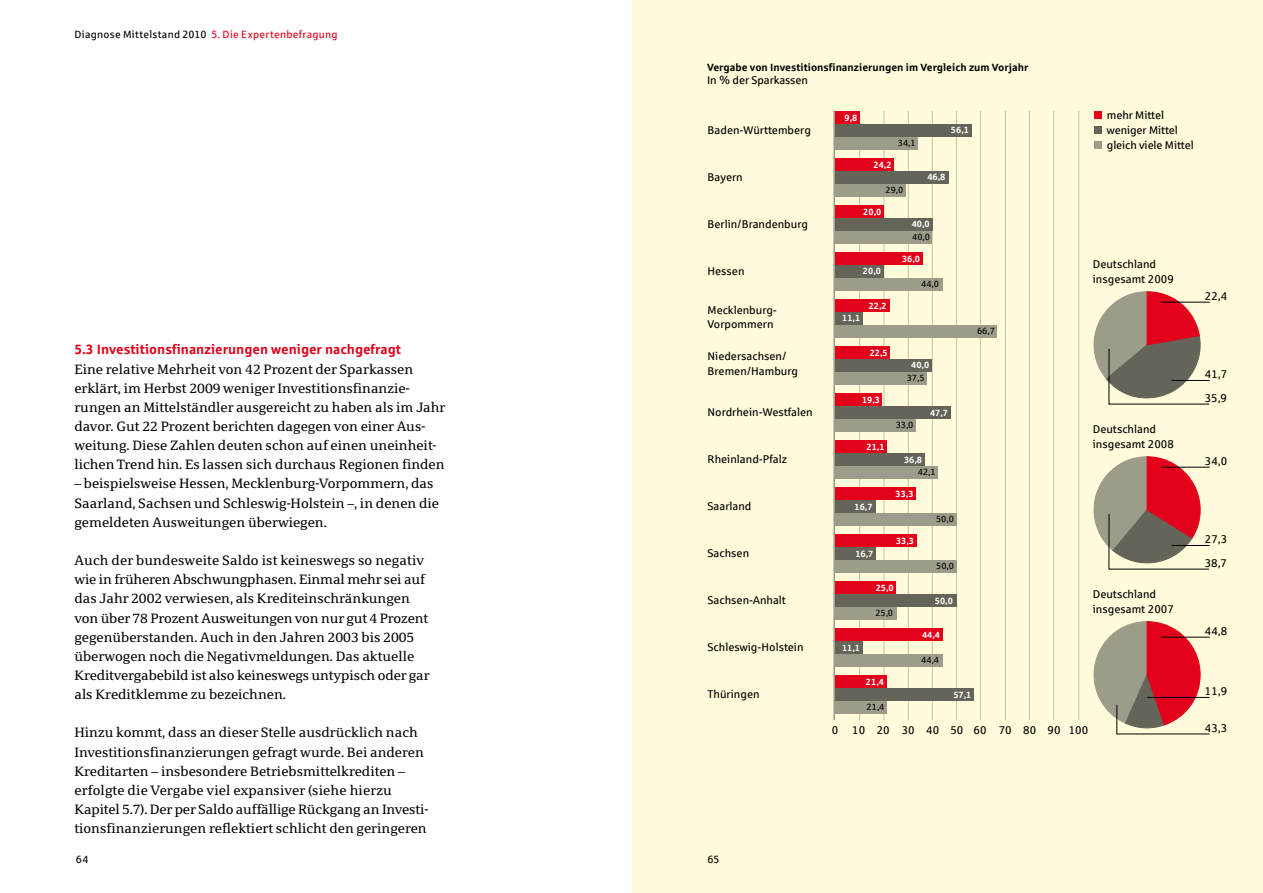
<style>
.page{position:relative;width:1263px;height:893px;background:#fff}
.page>*{position:absolute;margin:0;border:0;box-sizing:border-box;transform-origin:0 0}
.t1{font:13.5px/19.2px "Sparkasse Serif";color:#000}
.t2{font:700 13.5px "Sparkasse Rg";color:#e2001a}
.t3{font:11.25px/14.9px "Sparkasse Rg";color:#000}
.t4{font:700 10.5px "Sparkasse Rg";color:#000}
.t5{font:10.5px "Sparkasse Rg";letter-spacing:.025em;color:#000}
.t6{font:700 9px "Sparkasse Rg";color:#fff}
.t7{font:9px "Sparkasse Rg";color:#000}
.s1{color:#e2001a}
</style>
<div class="page">
<div style="left:631px;top:0;width:632px;height:893px;background:#fffbdb"></div>
<hr style="left:1078px;top:111px;width:1px;height:609px;background:#c6c4ad">
<hr style="left:1053px;top:111px;width:1px;height:609px;background:#c6c4ad">
<hr style="left:1029px;top:111px;width:1px;height:609px;background:#c6c4ad">
<hr style="left:1005px;top:111px;width:1px;height:609px;background:#c6c4ad">
<hr style="left:980px;top:111px;width:1px;height:609px;background:#c6c4ad">
<hr style="left:956px;top:111px;width:1px;height:609px;background:#c6c4ad">
<hr style="left:932px;top:111px;width:1px;height:609px;background:#c6c4ad">
<hr style="left:908px;top:111px;width:1px;height:609px;background:#c6c4ad">
<hr style="left:884px;top:111px;width:1px;height:609px;background:#c6c4ad">
<hr style="left:859px;top:111px;width:1px;height:609px;background:#c6c4ad">
<div style="left:1094px;top:111px;width:7px;height:8px;background:#e2001a"></div>
<div style="left:1094px;top:126px;width:7px;height:8px;background:#646458"></div>
<div style="left:1094px;top:141px;width:7px;height:8px;background:#9d9b8a"></div>
<div style="left:834px;top:252px;width:89px;height:13px;background:#e2001a"></div>
<div style="left:834px;top:299px;width:56px;height:13px;background:#e2001a"></div>
<div style="left:834px;top:265px;width:50px;height:13px;background:#646458"></div>
<div style="left:834px;top:278px;width:108px;height:12px;background:#9d9b8a"></div>
<div style="left:834px;top:205px;width:50px;height:13px;background:#e2001a"></div>
<div style="left:834px;top:218px;width:98px;height:13px;background:#646458"></div>
<div style="left:834px;top:231px;width:98px;height:12px;background:#9d9b8a"></div>
<div style="left:834px;top:158px;width:60px;height:13px;background:#e2001a"></div>
<div style="left:835px;top:171px;width:114px;height:13px;background:#646458"></div>
<div style="left:834px;top:184px;width:72px;height:12px;background:#9d9b8a"></div>
<div style="left:834px;top:111px;width:26px;height:13px;background:#e2001a"></div>
<div style="left:834px;top:124px;width:137px;height:13px;background:#646458"></div>
<div style="left:834px;top:137px;width:84px;height:12px;background:#9d9b8a"></div>
<div style="left:834px;top:393px;width:48px;height:13px;background:#e2001a"></div>
<div style="left:834px;top:406px;width:117px;height:13px;background:#646458"></div>
<div style="left:834px;top:419px;width:82px;height:13px;background:#9d9b8a"></div>
<div style="left:834px;top:346px;width:56px;height:13px;background:#e2001a"></div>
<div style="left:834px;top:441px;width:53px;height:12px;background:#e2001a"></div>
<div style="left:834px;top:487px;width:82px;height:13px;background:#e2001a"></div>
<div style="left:834px;top:359px;width:98px;height:13px;background:#646458"></div>
<div style="left:834px;top:372px;width:92px;height:12px;background:#9d9b8a"></div>
<div style="left:834px;top:312px;width:28px;height:13px;background:#646458"></div>
<div style="left:834px;top:325px;width:163px;height:12px;background:#9d9b8a"></div>
<div style="left:834px;top:534px;width:82px;height:13px;background:#e2001a"></div>
<div style="left:834px;top:547px;width:42px;height:13px;background:#646458"></div>
<div style="left:834px;top:560px;width:123px;height:13px;background:#9d9b8a"></div>
<div style="left:834px;top:500px;width:41px;height:13px;background:#646458"></div>
<div style="left:834px;top:513px;width:122px;height:13px;background:#9d9b8a"></div>
<div style="left:834px;top:453px;width:91px;height:13px;background:#646458"></div>
<div style="left:834px;top:466px;width:103px;height:13px;background:#9d9b8a"></div>
<div style="left:834px;top:688px;width:140px;height:13px;background:#646458"></div>
<div style="left:834px;top:701px;width:53px;height:13px;background:#9d9b8a"></div>
<div style="left:834px;top:628px;width:109px;height:13px;background:#e2001a"></div>
<div style="left:834px;top:641px;width:28px;height:13px;background:#646458"></div>
<div style="left:834px;top:654px;width:109px;height:13px;background:#9d9b8a"></div>
<div style="left:834px;top:581px;width:62px;height:13px;background:#e2001a"></div>
<div style="left:834px;top:594px;width:122px;height:13px;background:#646458"></div>
<div style="left:834px;top:607px;width:62px;height:13px;background:#9d9b8a"></div>
<hr style="left:1161px;top:302px;width:49px;height:1px;background:#000">
<hr style="left:1172px;top:380px;width:38px;height:1px;background:#000">
<svg style="left:1093px;top:621px;width:117px;height:113px"></svg>
<svg style="left:1093px;top:291px;width:116px;height:114px"></svg>
<div style="left:834px;top:675px;width:53px;height:13px;background:#e2001a"></div>
<hr style="left:833px;top:111px;width:2px;height:609px;background:#9d9b8a">
<hr style="left:1161px;top:467px;width:49px;height:1px;background:#000">
<hr style="left:1172px;top:545px;width:38px;height:1px;background:#000">
<svg style="left:1093px;top:456px;width:116px;height:114px"></svg>
<p class="t5" style="left:74px;top:27px;width:265px">Diagnose Mittelstand 2010 <span class="s1">5. Die Expertenbefragung</span></p>
<p class="t2" style="left:74px;top:341px;width:328px">5.3 Investitionsfinanzierungen weniger nachgefragt</p>
<p class="t1" style="left:74px;top:359px;width:372px">Eine relative Mehrheit von 42 Prozent der Sparkassen erklärt, im Herbst 2009 weniger Investitionsfinanzie&shy;rungen an Mittelständler ausgereicht zu haben als im Jahr davor. Gut 22 Prozent berichten dagegen von einer Aus&shy;weitung. Diese Zahlen deuten schon auf einen uneinheit&shy;lichen Trend hin. Es lassen sich durchaus Regionen finden</p>
<p class="t1" style="left:74px;top:474px;width:366px">– beispielsweise Hessen, Mecklenburg-Vorpommern, das<br>Saarland, Sachsen und Schleswig-Holstein –, in denen die gemeldeten Ausweitungen überwiegen.</p>
<p class="t1" style="left:74px;top:550px;width:357px">Auch der bundesweite Saldo ist keineswegs so negativ wie in früheren Abschwungphasen. Einmal mehr sei auf das Jahr 2002 verwiesen, als Krediteinschränkungen von über 78 Prozent Ausweitungen von nur gut 4 Prozent gegenüberstanden. Auch in den Jahren 2003 bis 2005 überwogen noch die Negativmeldungen. Das aktuelle Kreditvergabebild ist also keineswegs untypisch oder gar als Kreditklemme zu bezeichnen.</p>
<p class="t1" style="left:74px;top:723px;width:355px">Hinzu kommt, dass an dieser Stelle ausdrücklich nach Investitionsfinanzierungen gefragt wurde. Bei anderen Kreditarten – insbesondere Betriebsmittelkrediten – erfolgte die Vergabe viel expansiver (siehe hierzu Kapitel 5.7). Der per Saldo auffällige Rückgang an Investi&shy;tionsfinanzierungen reflektiert schlicht den geringeren</p>
<p class="t4" style="left:707px;top:60px;width:323px">Vergabe von Investitionsfinanzierungen im Vergleich zum Vorjahr</p>
<p class="t3" style="left:707px;top:73px;width:102px">In % der Sparkassen</p>
<p class="t3" style="left:707px;top:122px;width:105px">Baden-Württemberg</p>
<p class="t3" style="left:707px;top:169px;width:37px">Bayern</p>
<p class="t3" style="left:707px;top:216px;width:102px">Berlin/Brandenburg</p>
<p class="t3" style="left:707px;top:263px;width:38px">Hessen</p>
<p class="t3" style="left:707px;top:303px;width:71px;line-height:13.5px">Mecklenburg-<br>Vorpommern</p>
<p class="t3" style="left:707px;top:348px;width:92px">Niedersachsen/<br>Bremen/Hamburg</p>
<p class="t3" style="left:707px;top:405px;width:107px">Nordrhein-Westfalen</p>
<p class="t3" style="left:707px;top:452px;width:81px">Rheinland-Pfalz</p>
<p class="t3" style="left:707px;top:499px;width:45px">Saarland</p>
<p class="t3" style="left:707px;top:546px;width:43px">Sachsen</p>
<p class="t3" style="left:707px;top:593px;width:80px">Sachsen-Anhalt</p>
<p class="t3" style="left:707px;top:640px;width:98px">Schleswig-Holstein</p>
<p class="t3" style="left:707px;top:687px;width:54px">Thüringen</p>
<p class="t6" style="left:845px;top:112px;width:14px">9,8</p>
<p class="t7" style="left:898px;top:137px;width:19px">34,1</p>
<p class="t6" style="left:873px;top:159px;width:20px">24,2</p>
<p class="t7" style="left:885px;top:184px;width:19px">29,0</p>
<p class="t6" style="left:863px;top:206px;width:20px">20,0</p>
<p class="t6" style="left:951px;top:124px;width:20px">56,1</p>
<p class="t6" style="left:927px;top:171px;width:20px">46,8</p>
<p class="t6" style="left:912px;top:218px;width:20px">40,0</p>
<p class="t7" style="left:912px;top:231px;width:19px">40,0</p>
<p class="t6" style="left:863px;top:265px;width:20px">20,0</p>
<p class="t6" style="left:842px;top:312px;width:20px">11,1</p>
<p class="t6" style="left:869px;top:300px;width:20px">22,2</p>
<p class="t6" style="left:902px;top:253px;width:20px">36,0</p>
<p class="t7" style="left:921px;top:278px;width:19px">44,0</p>
<p class="t6" style="left:870px;top:347px;width:20px">22,5</p>
<p class="t6" style="left:862px;top:394px;width:20px">19,3</p>
<p class="t6" style="left:866px;top:441px;width:20px">21,1</p>
<p class="t6" style="left:854px;top:501px;width:20px">16,7</p>
<p class="t6" style="left:855px;top:548px;width:20px">16,7</p>
<p class="t6" style="left:911px;top:359px;width:20px">40,0</p>
<p class="t7" style="left:907px;top:372px;width:19px">37,5</p>
<p class="t7" style="left:896px;top:420px;width:19px">33,0</p>
<p class="t6" style="left:930px;top:407px;width:20px">47,7</p>
<p class="t6" style="left:904px;top:454px;width:20px">36,8</p>
<p class="t7" style="left:918px;top:467px;width:19px">42,1</p>
<p class="t6" style="left:895px;top:488px;width:20px">33,3</p>
<p class="t6" style="left:896px;top:535px;width:20px">33,3</p>
<p class="t7" style="left:936px;top:514px;width:19px">50,0</p>
<p class="t7" style="left:936px;top:561px;width:19px">50,0</p>
<p class="t6" style="left:876px;top:582px;width:20px">25,0</p>
<p class="t6" style="left:842px;top:642px;width:20px">11,1</p>
<p class="t7" style="left:875px;top:608px;width:19px">25,0</p>
<p class="t6" style="left:866px;top:676px;width:20px">21,4</p>
<p class="t6" style="left:935px;top:595px;width:20px">50,0</p>
<p class="t6" style="left:922px;top:629px;width:20px">44,4</p>
<p class="t7" style="left:921px;top:655px;width:19px">44,4</p>
<p class="t7" style="left:977px;top:325px;width:19px">66,7</p>
<p class="t7" style="left:867px;top:702px;width:19px">21,4</p>
<p class="t6" style="left:953px;top:689px;width:20px">57,1</p>
<p class="t3" style="left:1107px;top:107px;width:88px">mehr Mittel weniger Mittel gleich viele Mittel</p>
<p class="t3" style="left:1093px;top:257px;width:83px">Deutschland insgesamt 2009</p>
<p class="t3" style="left:1093px;top:422px;width:83px">Deutschland insgesamt 2008</p>
<p class="t3" style="left:1093px;top:587px;width:83px">Deutschland insgesamt 2007</p>
<p class="t3" style="left:832px;top:722px;width:8px">0</p>
<p class="t3" style="left:852px;top:722px;width:237px">10 20 30 40 50 60 70 80 90 100</p>
<p class="t5" style="left:76px;top:853px;width:14px">64</p>
<p class="t5" style="left:707px;top:853px;width:14px">65</p>
<p class="t3" style="left:1205px;top:288px;width:24px">22,4</p>
<p class="t3" style="left:1205px;top:362px;width:24px;line-height:23.5px">41,7<br>35,9</p>
<p class="t3" style="left:1205px;top:453px;width:24px">34,0</p>
<p class="t3" style="left:1205px;top:527px;width:24px;line-height:23.5px">27,3<br>38,7</p>
<p class="t3" style="left:1205px;top:623px;width:24px">44,8</p>
<p class="t3" style="left:1205px;top:684px;width:24px">11,9</p>
<p class="t3" style="left:1205px;top:720px;width:24px">43,3</p>
</div>
